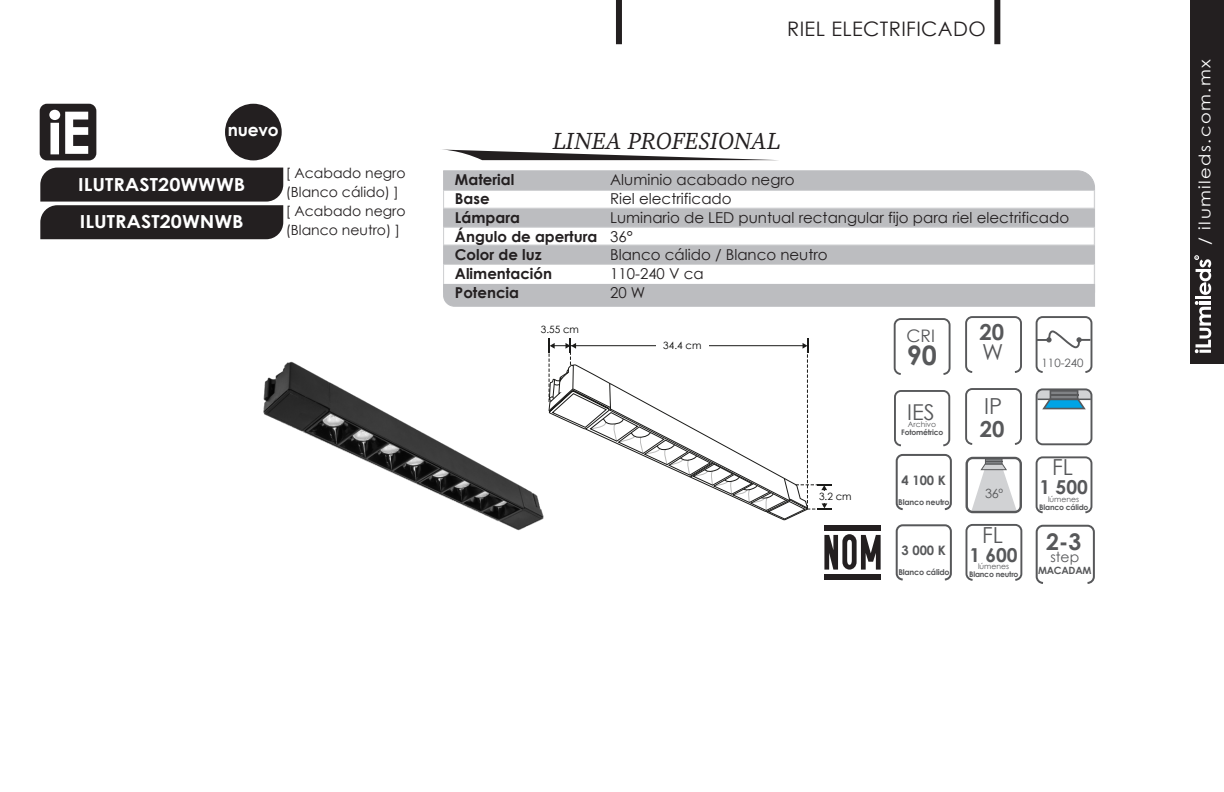
<style>
.page{position:relative;width:1224px;height:792px;background:#fff}
.page>*{position:absolute;margin:0;border:0;box-sizing:border-box;transform-origin:0 0}
.t1{font:700 26.8px "Century Gothic";color:#57585a}
.t2{font:italic 24px "Source Serif Variable";letter-spacing:-.01em;color:#231f20}
.t3{font:700 23px "Century Gothic";color:#57585a}
.t4{font:22px "Century Gothic";color:#57585a}
.t5{font:700 22px "Century Gothic";color:#57585a}
.t6{font:21.8px "Century Gothic";color:#57585a}
.t7{font:20px "Century Gothic";letter-spacing:.02em;color:#231f20}
.t8{font:700 19.2px "Century Gothic";color:#57585a}
.t9{font:700 18px "Century Gothic";color:#fff;scale:1.1 1}
.t10{font:17.2px "Century Gothic";color:#57585a}
.t11{font:700 17px "Century Gothic";letter-spacing:-.01em;color:#fff}
.t12{font:16px "Century Gothic";letter-spacing:.08em;color:#fff;scale:1.12 1}
.t13{font:15px "Century Gothic";color:#231f20}
.t14{font:700 15px "Century Gothic";color:#231f20}
.t15{font:14px "Century Gothic";color:#231f20}
.t16{font:14px "Century Gothic";color:#57585a}
.t17{font:700 13px "Century Gothic";color:#57585a}
.t18{font:12.8px "Century Gothic";color:#57585a}
.t19{font:11.6px "Century Gothic";color:#57585a}
.t20{font:10px "Century Gothic";color:#050504}
.t21{font:700 10px "Century Gothic";letter-spacing:-.025em;color:#57585a}
.t22{font:700 8px "Century Gothic";letter-spacing:-.025em;color:#57585a}
.t23{font:700 7.6px "Century Gothic";letter-spacing:-.025em;color:#57585a}
.t24{font:7.6px "Century Gothic";color:#57585a}
</style>
<div class="page">
<div style="left:1190px;top:0;width:34px;height:364px;background:#231f20"></div>
<hr style="left:1196px;top:296px;width:15px;height:3px;background:#fff">
<svg style="left:1195px;top:301px;width:16px;height:52px"></svg>
<svg style="left:1195px;top:255px;width:16px;height:40px"></svg>
<div style="left:616px;top:0;width:6px;height:44px;background:#231f20"></div>
<div style="left:994px;top:0;width:6px;height:44px;background:#231f20"></div>
<svg style="left:40px;top:168px;width:243px;height:71px;background:#312d2e"></svg>
<div style="left:443px;top:170px;width:652px;height:94px;background:#bcbdc0"></div>
<div style="left:443px;top:190px;width:652px;height:19px;background:#fff;border:1px solid #d1d2d4"></div>
<div style="left:443px;top:227px;width:652px;height:18px;background:#fff;border:1px solid #d1d2d4"></div>
<div style="left:443px;top:264px;width:652px;height:21px;background:#fff;border:1px solid #d1d2d4"></div>
<div style="left:443px;top:284px;width:652px;height:23px;background:#bcbdc0"></div>
<div style="left:40px;top:104px;width:56px;height:56px;background:#231f20;border-radius:7px"></div>
<svg style="left:49px;top:110px;width:39px;height:44px"></svg>
<svg style="left:447px;top:150px;width:326px;height:10px"></svg>
<div style="left:225px;top:104px;width:57px;height:56px;background:#231f20;border-radius:50%"></div>
<img style="left:263px;top:361px;width:281px;height:170px">
<svg style="left:548px;top:338px;width:284px;height:182px"></svg>
<div style="left:824px;top:526px;width:57px;height:5px;background:#231f20"></div>
<div style="left:824px;top:574px;width:57px;height:5px;background:#231f20"></div>
<svg style="left:824px;top:534px;width:57px;height:36px"></svg>
<div style="left:965px;top:316px;width:57px;height:57px;border:2px solid #57585a;border-radius:6px"></div>
<div style="left:965px;top:388px;width:57px;height:57px;border:2px solid #57585a;border-radius:6px"></div>
<div style="left:1036px;top:316px;width:56px;height:57px;border:2px solid #57585a;border-radius:6px"></div>
<svg style="left:1035px;top:330px;width:57px;height:19px"></svg>
<div style="left:1036px;top:456px;width:56px;height:57px;border:2px solid #57585a;border-radius:6px"></div>
<div style="left:966px;top:524px;width:56px;height:57px;border:2px solid #57585a;border-radius:6px"></div>
<svg style="left:1039px;top:391px;width:50px;height:18px"></svg>
<hr style="left:1050px;top:394px;width:28px;height:2px;background:#57585a">
<div style="left:1036px;top:388px;width:56px;height:57px;border:2px solid #57585a;border-radius:6px"></div>
<hr style="left:1038px;top:399px;width:53px;height:1px;background:#57585a">
<svg style="left:972px;top:460px;width:45px;height:50px"></svg>
<div style="left:966px;top:457px;width:56px;height:56px;border:2px solid #57585a;border-radius:6px"></div>
<div style="left:896px;top:524px;width:56px;height:56px;border:2px solid #57585a;border-radius:6px"></div>
<div style="left:896px;top:454px;width:56px;height:56px;border:2px solid #57585a;border-radius:6px"></div>
<div style="left:894px;top:390px;width:56px;height:56px;border:2px solid #57585a;border-radius:6px"></div>
<div style="left:894px;top:318px;width:57px;height:57px;border:2px solid #57585a;border-radius:6px"></div>
<div style="left:1036px;top:525px;width:59px;height:59px;border:2px solid #57585a;border-radius:6px"></div>
<p class="t11" style="left:228px;top:119px;width:52px">nuevo</p>
<p class="t9" style="left:78px;top:174px;width:153px">ILUTRAST20WWWB</p>
<p class="t9" style="left:80px;top:211px;width:151px">ILUTRAST20WNWB</p>
<p class="t15" style="left:286px;top:164px;width:121px">[ Acabado negro</p>
<p class="t15" style="left:286px;top:184px;width:115px">(Blanco cálido) ]</p>
<p class="t15" style="left:286px;top:202px;width:121px">[ Acabado negro</p>
<p class="t15" style="left:286px;top:221px;width:116px">(Blanco neutro) ]</p>
<p class="t7" style="left:787px;top:17px;width:200px">RIEL ELECTRIFICADO</p>
<p class="t2" style="left:552px;top:124px;width:230px">LINEA PROFESIONAL</p>
<p class="t14" style="left:455px;top:170px;width:61px">Material</p>
<p class="t14" style="left:455px;top:189px;width:36px">Base</p>
<p class="t14" style="left:455px;top:208px;width:67px">Lámpara</p>
<p class="t14" style="left:455px;top:227px;width:144px">Ángulo de apertura</p>
<p class="t14" style="left:455px;top:246px;width:88px">Color de luz</p>
<p class="t14" style="left:455px;top:264px;width:99px">Alimentación</p>
<p class="t14" style="left:455px;top:283px;width:66px">Potencia</p>
<p class="t20" style="left:541px;top:322px;width:40px">3.55 cm</p>
<p class="t13" style="left:610px;top:171px;width:186px">Aluminio acabado negro</p>
<p class="t13" style="left:610px;top:190px;width:123px">Riel electrificado</p>
<p class="t13" style="left:610px;top:208px;width:461px">Luminario de LED puntual rectangular fijo para riel electrificado</p>
<p class="t13" style="left:610px;top:227px;width:24px">36°</p>
<p class="t13" style="left:610px;top:246px;width:219px">Blanco cálido / Blanco neutro</p>
<p class="t13" style="left:610px;top:265px;width:95px">110-240 V ca</p>
<p class="t13" style="left:610px;top:284px;width:37px">20 W</p>
<p class="t20" style="left:663px;top:338px;width:40px">34.4 cm</p>
<p class="t20" style="left:819px;top:489px;width:34px">3.2 cm</p>
<p class="t10" style="left:907px;top:325px;width:30px">CRI</p>
<p class="t1" style="left:907px;top:339px;width:32px">90</p>
<p class="t6" style="left:907px;top:398px;width:29px">IES</p>
<p class="t24" style="left:908px;top:420px;width:30px">Archivo</p>
<p class="t23" style="left:901px;top:427px;width:43px">Fotométrico</p>
<p class="t17" style="left:901px;top:472px;width:46px">4 100 K</p>
<p class="t22" style="left:898px;top:497px;width:53px">Blanco neutro</p>
<p class="t17" style="left:901px;top:542px;width:46px">3 000 K</p>
<p class="t22" style="left:898px;top:567px;width:53px">Blanco cálido</p>
<p class="t5" style="left:979px;top:319px;width:26px">20</p>
<p class="t4" style="left:982px;top:338px;width:23px">W</p>
<p class="t4" style="left:984px;top:393px;width:20px">IP</p>
<p class="t5" style="left:980px;top:415px;width:26px">20</p>
<p class="t18" style="left:985px;top:486px;width:20px">36º</p>
<p class="t4" style="left:982px;top:521px;width:22px">FL</p>
<p class="t8" style="left:969px;top:543px;width:50px">1 600</p>
<p class="t24" style="left:978px;top:562px;width:33px">lúmenes</p>
<p class="t23" style="left:969px;top:570px;width:51px">Blanco neutro</p>
<p class="t19" style="left:1042px;top:356px;width:44px">110-240</p>
<p class="t4" style="left:1052px;top:454px;width:22px">FL</p>
<p class="t8" style="left:1039px;top:475px;width:50px">1 500</p>
<p class="t24" style="left:1048px;top:495px;width:33px">lúmenes</p>
<p class="t23" style="left:1039px;top:502px;width:51px">Blanco cálido</p>
<p class="t3" style="left:1046px;top:527px;width:37px">2-3</p>
<p class="t16" style="left:1050px;top:548px;width:30px">step</p>
<p class="t21" style="left:1038px;top:564px;width:55px">MACADAM</p>
<p class="t12" style="left:1195px;top:245px;width:167px;rotate:-90deg">/ ilumileds.com.mx</p>
</div>
